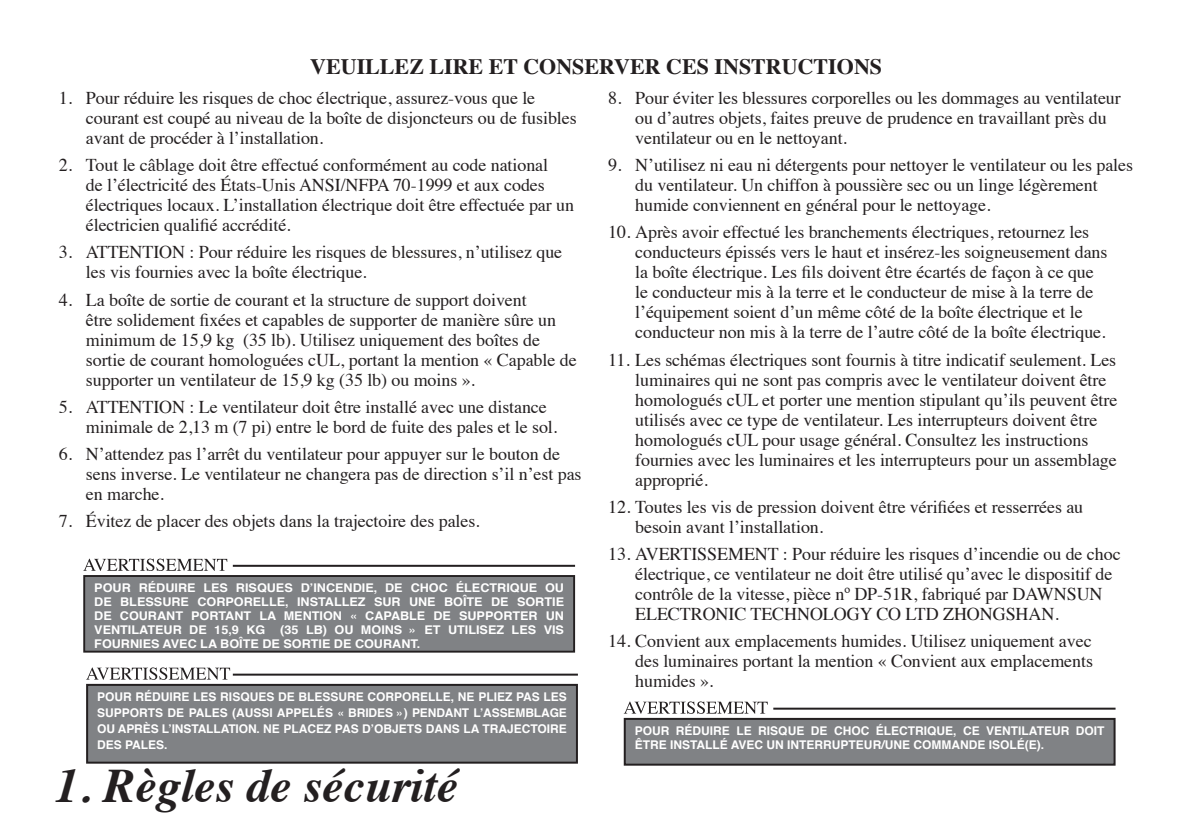
<style>
.page{position:relative;width:1190px;height:823px;background:#fff}
.page>*{position:absolute;margin:0;border:0;box-sizing:border-box;transform-origin:0 0}
.t1{font:italic 700 48px "Times";color:#231f20}
.t2{font:700 22px "Times";color:#231f20}
.t3{font:18px/20px "Times";letter-spacing:-.005em;color:#231f20}
.t4{font:700 12px/16px "Helvetica";color:#fff;text-align:justify}
.t5{font:700 12px/14px "Helvetica";color:#fff;text-align:justify;scale:1.05 1}
</style>
<div class="page">
<div style="left:84px;top:575px;width:490px;height:76px;background:#808285"></div>
<div style="left:83px;top:575px;width:492px;height:77px;border:2px solid #231f20"></div>
<hr style="left:233px;top:564px;width:342px;height:2px;background:#231f20">
<div style="left:87px;top:684px;width:490px;height:78px;background:#808285"></div>
<div style="left:86px;top:683px;width:492px;height:80px;border:2px solid #231f20"></div>
<hr style="left:233px;top:673px;width:345px;height:2px;background:#231f20">
<div style="left:624px;top:718px;width:490px;height:46px;background:#808285"></div>
<div style="left:623px;top:717px;width:492px;height:48px;border:2px solid #231f20"></div>
<hr style="left:773px;top:707px;width:342px;height:2px;background:#231f20">
<svg style="left:84px;top:558px;width:143px;height:12px"></svg>
<svg style="left:87px;top:667px;width:143px;height:12px"></svg>
<svg style="left:624px;top:701px;width:143px;height:12px"></svg>
<p class="t2" style="left:310px;top:46px;width:573px">VEUILLEZ LIRE ET CONSERVER CES INSTRUCTIONS</p>
<p class="t3" style="left:86px;top:86px;width:492px;text-indent:-27px">1. Pour réduire les risques de choc électrique, assurez-vous que le courant est coupé au niveau de la boîte de disjoncteurs ou de fusibles avant de procéder à l’installation.</p>
<p class="t3" style="left:86px;top:153px;width:489px;text-indent:-27px">2. Tout le câblage doit être effectué conformément au code national<br>de l’électricité des États-Unis ANSI/NFPA 70-1999 et aux codes électriques locaux. L’installation électrique doit être effectuée par un électricien qualifié accrédité.</p>
<p class="t3" style="left:86px;top:240px;width:478px;text-indent:-27px">3. ATTENTION : Pour réduire les risques de blessures, n’utilisez que les vis fournies avec la boîte électrique.</p>
<p class="t3" style="left:86px;top:288px;width:492px;text-indent:-27px">4. La boîte de sortie de courant et la structure de support doivent<br>être solidement fixées et capables de supporter de manière sûre un minimum de 15,9 kg (35 lb). Utilisez uniquement des boîtes de sortie de courant homologuées cUL, portant la mention « Capable de supporter un ventilateur de 15,9 kg (35 lb) ou moins ».</p>
<p class="t3" style="left:86px;top:395px;width:473px;text-indent:-27px">5. ATTENTION : Le ventilateur doit être installé avec une distance minimale de 2,13 m (7 pi) entre le bord de fuite des pales et le sol.</p>
<p class="t3" style="left:86px;top:442px;width:497px;text-indent:-27px">6. N’attendez pas l’arrêt du ventilateur pour appuyer sur le bouton de sens inverse. Le ventilateur ne changera pas de direction s’il n’est pas en marche.</p>
<p class="t3" style="left:59px;top:509px;width:422px">7. Évitez de placer des objets dans la trajectoire des pales.</p>
<p class="t5" style="left:94px;top:580px;width:449px">POUR RÉDUIRE LES RISQUES D’INCENDIE, DE CHOC ÉLECTRIQUE OU DE BLESSURE CORPORELLE, INSTALLEZ SUR UNE BOÎTE DE SORTIE DE COURANT PORTANT LA MENTION « CAPABLE DE SUPPORTER UN VENTILATEUR DE 15,9 KG (35 LB) OU MOINS » ET UTILISEZ LES VIS FOURNIES AVEC LA BOÎTE DE SORTIE DE COURANT.</p>
<p class="t4" style="left:97px;top:688px;width:471px">POUR RÉDUIRE LES RISQUES DE BLESSURE CORPORELLE, NE PLIEZ PAS LES SUPPORTS DE PALES (AUSSI APPELÉS « BRIDES ») PENDANT L’ASSEMBLAGE OU APRÈS L’INSTALLATION. NE PLACEZ PAS D’OBJETS DANS LA TRAJECTOIRE DES PALES.</p>
<h1 class="t1" style="left:55px;top:740px;width:404px">1. Règles de sécurité</h1>
<p class="t3" style="left:635px;top:86px;width:487px;text-indent:-27px">8. Pour éviter les blessures corporelles ou les dommages au ventilateur ou d’autres objets, faites preuve de prudence en travaillant près du ventilateur ou en le nettoyant.</p>
<p class="t3" style="left:635px;top:153px;width:499px;text-indent:-27px">9. N’utilisez ni eau ni détergents pour nettoyer le ventilateur ou les pales du ventilateur. Un chiffon à poussière sec ou un linge légèrement humide conviennent en général pour le nettoyage.</p>
<p class="t3" style="left:635px;top:220px;width:474px;text-indent:-27px">10. Après avoir effectué les branchements électriques, retournez les conducteurs épissés vers le haut et insérez-les soigneusement dans la boîte électrique. Les fils doivent être écartés de façon à ce que le conducteur mis à la terre et le conducteur de mise à la terre de l’équipement soient d’un même côté de la boîte électrique et le conducteur non mis à la terre de l’autre côté de la boîte électrique.</p>
<p class="t3" style="left:635px;top:348px;width:483px;text-indent:-27px">11. Les schémas électriques sont fournis à titre indicatif seulement. Les luminaires qui ne sont pas compris avec le ventilateur doivent être homologués cUL et porter une mention stipulant qu’ils peuvent être utilisés avec ce type de ventilateur. Les interrupteurs doivent être homologués cUL pour usage général. Consultez les instructions fournies avec les luminaires et les interrupteurs pour un assemblage approprié.</p>
<p class="t3" style="left:635px;top:495px;width:449px;text-indent:-27px">12. Toutes les vis de pression doivent être vérifiées et resserrées au besoin avant l’installation.</p>
<p class="t3" style="left:635px;top:542px;width:487px;text-indent:-27px">13. AVERTISSEMENT : Pour réduire les risques d’incendie ou de choc électrique, ce ventilateur ne doit être utilisé qu’avec le dispositif de contrôle de la vitesse, pièce nº DP-51R, fabriqué par DAWNSUN ELECTRONIC TECHNOLOGY CO LTD ZHONGSHAN.</p>
<p class="t3" style="left:635px;top:629px;width:459px;text-align:justify;text-indent:-27px">14. Convient aux emplacements humides. Utilisez uniquement avec des luminaires portant la mention « Convient aux emplacements humides ».</p>
<p class="t4" style="left:634px;top:723px;width:471px;line-height:14px">POUR RÉDUIRE LE RISQUE DE CHOC ÉLECTRIQUE, CE VENTILATEUR DOIT<br>ÊTRE INSTALLÉ AVEC UN INTERRUPTEUR/UNE COMMANDE ISOLÉ(E).</p>
</div>
